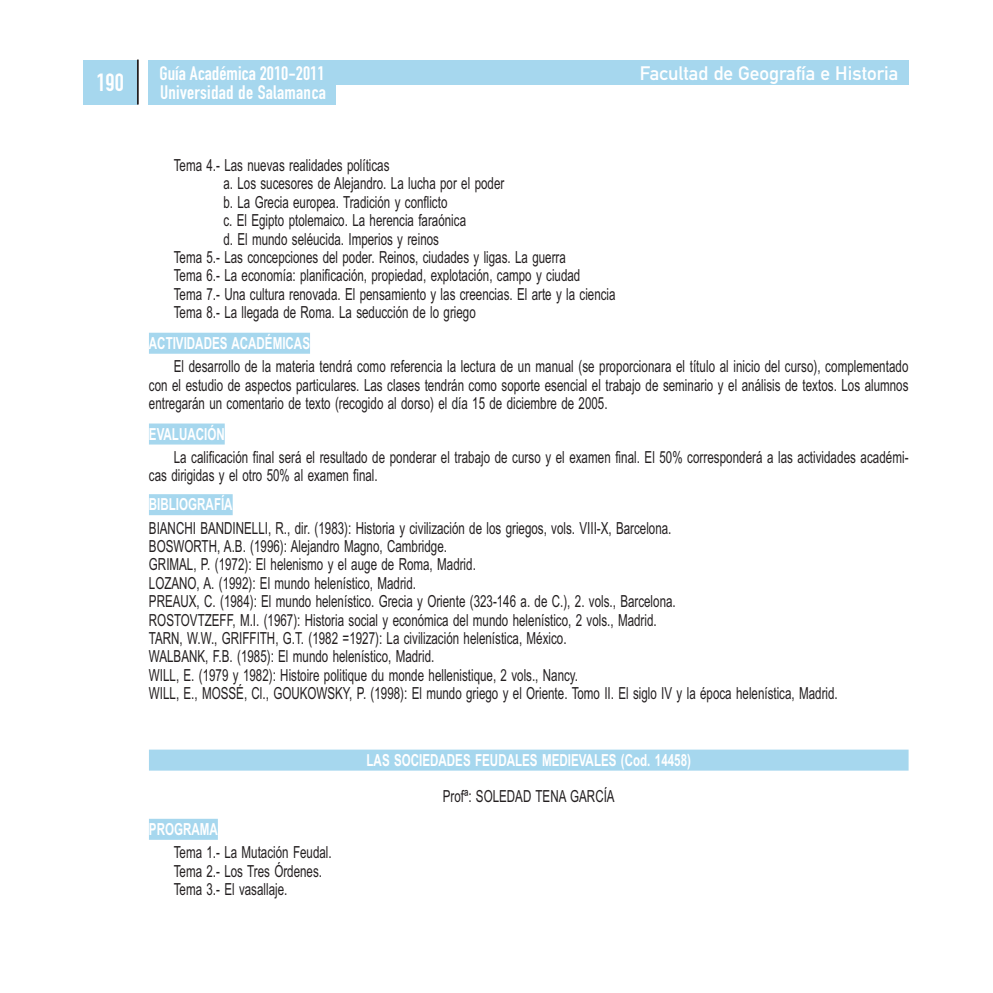
<style>
.page{position:relative;width:993px;height:993px;background:#fff}
.page>*{position:absolute;margin:0;border:0;box-sizing:border-box;transform-origin:0 0}
.t1{font:24.5px "DIN Engschrift Alternate";color:#fff}
.t2{font:19.25px "DIN Engschrift Alternate";letter-spacing:.01em;color:#fff}
.t3{font:19.25px "DIN Mittelschrift";color:#fff}
.t4{font:16.62px/18.4px "Arial Narrow";color:#231f20;scale:.85 1}
.t5{font:700 16.62px "Arial Narrow";color:#fff;scale:.85 1}
</style>
<div class="page">
<div style="left:149px;top:332px;width:161px;height:21px;background:#a6d7ee"></div>
<div style="left:149px;top:423px;width:76px;height:21px;background:#a6d7ee"></div>
<div style="left:149px;top:494px;width:83px;height:21px;background:#a6d7ee"></div>
<div style="left:149px;top:749px;width:759px;height:21px;background:#a6d7ee"></div>
<div style="left:149px;top:818px;width:69px;height:21px;background:#a6d7ee"></div>
<div style="left:83px;top:60px;width:54px;height:44px;background:#a6d7ee"></div>
<hr style="left:137px;top:60px;width:2px;height:44px;background:#231f20">
<div style="left:149px;top:60px;width:759px;height:25px;background:#a6d7ee"></div>
<div style="left:149px;top:83px;width:186px;height:21px;background:#a6d7ee"></div>
<h1 class="t1" style="left:96px;top:73px;width:29px">190</h1>
<p class="t2" style="left:159px;top:66px;width:166px">Guía Académica 2010-2011</p>
<p class="t3" style="left:639px;top:66px;width:260px">Facultad de Geografía e Historia</p>
<p class="t2" style="left:160px;top:85px;width:167px">Universidad de Salamanca</p>
<p class="t4" style="left:174px;top:157px;width:255px">Tema 4.- Las nuevas realidades políticas</p>
<p class="t4" style="left:223px;top:176px;width:332px">a. Los sucesores de Alejandro. La lucha por el poder</p>
<p class="t4" style="left:223px;top:194px;width:265px">b. La Grecia europea. Tradición y conflicto</p>
<p class="t4" style="left:223px;top:213px;width:287px">c. El Egipto ptolemaico. La herencia faraónica</p>
<p class="t4" style="left:223px;top:231px;width:255px">d. El mundo seléucida. Imperios y reinos</p>
<p class="t4" style="left:174px;top:249px;width:462px">Tema 5.- Las concepciones del poder. Reinos, ciudades y ligas. La guerra</p>
<p class="t4" style="left:174px;top:268px;width:479px">Tema 6.- La economía: planificación, propiedad, explotación, campo y ciudad</p>
<p class="t4" style="left:174px;top:286px;width:521px">Tema 7.- Una cultura renovada. El pensamiento y las creencias. El arte y la ciencia</p>
<p class="t4" style="left:174px;top:304px;width:357px">Tema 8.- La llegada de Roma. La seducción de lo griego</p>
<p class="t5" style="left:149px;top:337px;width:191px">ACTIVIDADES ACADÉMICAS</p>
<p class="t4" style="left:149px;top:358px;width:894px;text-align:justify;text-indent:25px">El desarrollo de la materia tendrá como referencia la lectura de un manual (se proporcionara el título al inicio del curso), complementado con el estudio de aspectos particulares. Las clases tendrán como soporte esencial el trabajo de seminario y el análisis de textos. Los alumnos entregarán un comentario de texto (recogido al dorso) el día 15 de diciembre de 2005.</p>
<p class="t5" style="left:149px;top:427px;width:91px">EVALUACIÓN</p>
<p class="t4" style="left:149px;top:449px;width:894px;text-indent:25px">La calificación final será el resultado de ponderar el trabajo de curso y el examen final. El 50% corresponderá a las actividades académi&shy;cas dirigidas y el otro 50% al examen final.</p>
<p class="t5" style="left:149px;top:498px;width:100px">BIBLIOGRAFÍA</p>
<p class="t4" style="left:149px;top:520px;width:811px">BIANCHI BANDINELLI, R., dir. (1983): Historia y civilización de los griegos, vols. VIII-X, Barcelona.<br>BOSWORTH, A.B. (1996): Alejandro Magno, Cambridge.<br>GRIMAL, P. (1972): El helenismo y el auge de Roma, Madrid.<br>LOZANO, A. (1992): El mundo helenístico, Madrid.<br>PREAUX, C. (1984): El mundo helenístico. Grecia y Oriente (323-146 a. de C.), 2. vols., Barcelona.<br>ROSTOVTZEFF, M.I. (1967): Historia social y económica del mundo helenístico, 2 vols., Madrid.<br>TARN, W.W., GRIFFITH, G.T. (1982 =1927): La civilización helenística, México.<br>WALBANK, F.B. (1985): El mundo helenístico, Madrid.<br>WILL, E. (1979 y 1982): Histoire politique du monde hellenistique, 2 vols., Nancy.<br>WILL, E., MOSSÉ, Cl., GOUKOWSKY, P. (1998): El mundo griego y el Oriente. Tomo II. El siglo IV y la época helenística, Madrid.</p>
<p class="t5" style="left:149px;top:822px;width:83px">PROGRAMA</p>
<p class="t4" style="left:174px;top:844px;width:187px">Tema 1.- La Mutación Feudal.<br>Tema 2.- Los Tres Órdenes.<br>Tema 3.- El vasallaje.</p>
<p class="t5" style="left:366px;top:753px;width:383px">LAS SOCIEDADES FEUDALES MEDIEVALES (Cod. 14458)</p>
<p class="t4" style="left:442px;top:788px;width:203px">Profª: SOLEDAD TENA GARCÍA</p>
</div>
